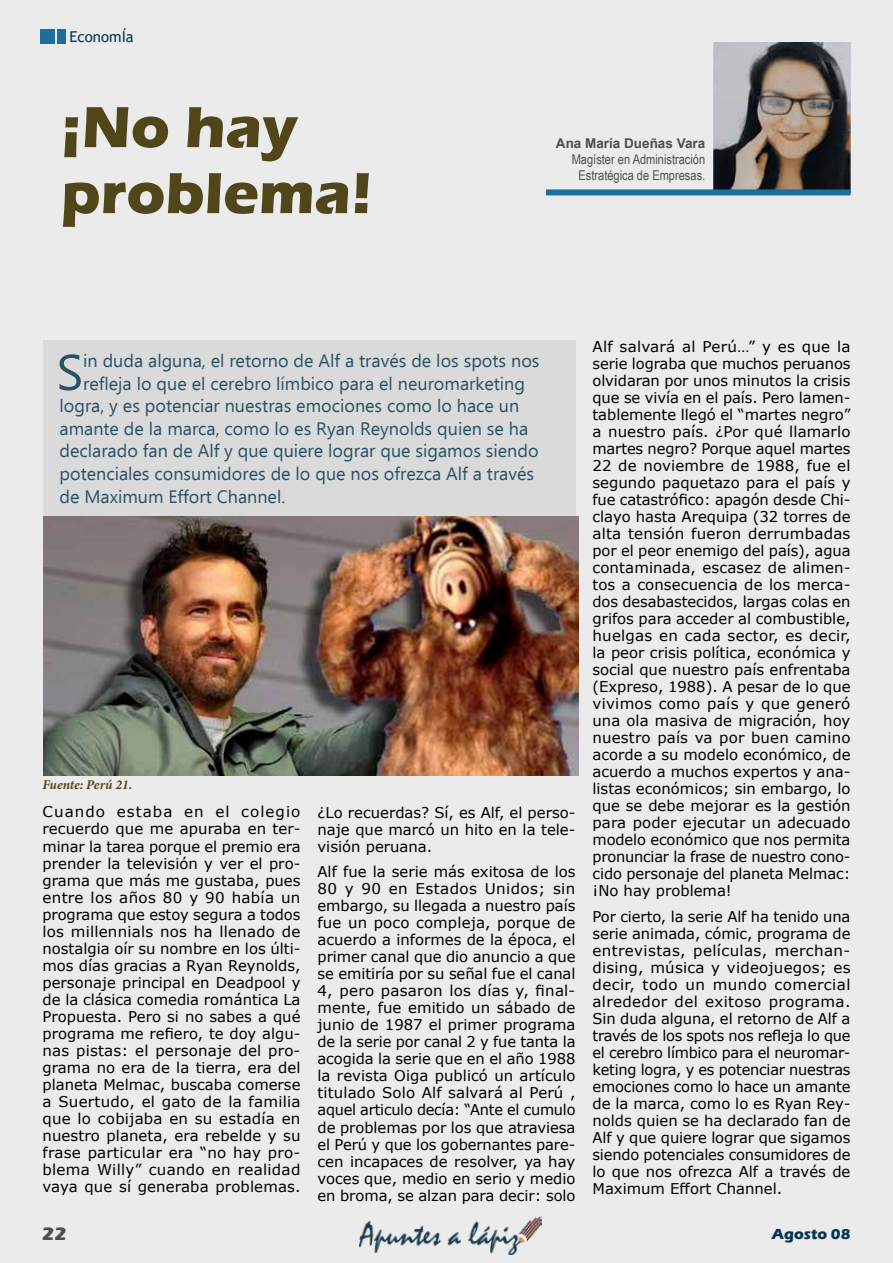
<style>
.page{position:relative;width:893px;height:1263px;background:#ebebeb}
.page>*{position:absolute;margin:0;border:0;box-sizing:border-box;transform-origin:0 0}
.t1{font:700 60px/66px "Eras ITC";color:#514619}
.t2{font:50.1px "Ebrima";color:#06354e}
.t3{font:700 18.75px "Eras ITC";color:#4e4e4e}
.t4{font:18px "Ebrima";color:#06354e}
.t5{font:700 15px "Eras ITC";color:#06354e}
.t6{font:15px "Trebuchet MS";color:#06354e}
.t7{font:14.85px/17.1px "Verdana";color:#000;text-align:justify}
.t8{font:13.5px/16.2px "Arial Narrow";color:#4e4e4e;text-align:center}
.t9{font:700 13.5px "Arial";color:#4e4e4e}
.t10{font:italic 700 13.5px "Minion Pro";color:#514619}
</style>
<div class="page">
<img style="left:359px;top:1216px;width:182px;height:38px">
<img style="left:713px;top:43px;width:137px;height:146px">
<div style="left:43px;top:340px;width:532px;height:177px;background:#d7d7d7"></div>
<div style="left:40px;top:29px;width:15px;height:15px;background:#1c6e9f"></div>
<div style="left:57px;top:29px;width:9px;height:15px;background:#1c6e9f"></div>
<div style="left:546px;top:189px;width:304px;height:6px;background:#1c6e9f"></div>
<img style="left:43px;top:517px;width:535px;height:258px">
<p class="t6" style="left:69px;top:27px;width:66px">EconomÍa</p>
<h1 class="t1" style="left:61px;top:94px;width:313px">¡No hay problema!</h1>
<p class="t9" style="left:556px;top:134px;width:151px">Ana María Dueñas Vara</p>
<p class="t8" style="left:572px;top:151px;width:135px">Magíster en Administración<br>Estratégica de Empresas.</p>
<h2 class="t2" style="left:57px;top:335px;width:28px">S</h2>
<p class="t4" style="left:83px;top:348px;width:458px">in duda alguna, el retorno de Alf a través de los spots nos</p>
<p class="t4" style="left:83px;top:370px;width:443px">refleja lo que el cerebro límbico para el neuromarketing</p>
<p class="t4" style="left:60px;top:393px;width:461px">logra, y es potenciar nuestras emociones como lo hace un</p>
<p class="t4" style="left:60px;top:415px;width:470px">amante de la marca, como lo es Ryan Reynolds quien se ha</p>
<p class="t4" style="left:60px;top:438px;width:481px">declarado fan de Alf y que quiere lograr que sigamos siendo</p>
<p class="t4" style="left:60px;top:460px;width:476px">potenciales consumidores de lo que nos ofrezca Alf a través</p>
<p class="t4" style="left:60px;top:483px;width:227px">de Maximum Effort Channel.</p>
<p class="t10" style="left:42px;top:775px;width:91px">Fuente: Perú 21.</p>
<p class="t7" style="left:43px;top:803px;width:260px">Cuando estaba en el colegio recuerdo que me apuraba en ter&shy;minar la tarea porque el premio era prender la televisión y ver el pro&shy;grama que más me gustaba, pues entre los años 80 y 90 había un programa que estoy segura a todos los millennials nos ha llenado de nostalgia oír su nombre en los últi&shy;mos días gracias a Ryan Reynolds, personaje principal en Deadpool y de la clásica comedia romántica La Propuesta. Pero si no sabes a qué programa me refiero, te doy algu&shy;nas pistas: el personaje del pro&shy;grama no era de la tierra, era del planeta Melmac, buscaba comerse a Suertudo, el gato de la familia que lo cobijaba en su estadía en nuestro planeta, era rebelde y su frase particular era “no hay pro&shy;blema Willy” cuando en realidad vaya que sí generaba problemas.</p>
<p class="t7" style="left:317px;top:803px;width:259px">¿Lo recuerdas? Sí, es Alf, el perso&shy;naje que marcó un hito en la tele&shy;visión peruana.</p>
<p class="t7" style="left:317px;top:863px;width:260px">Alf fue la serie más exitosa de los 80 y 90 en Estados Unidos; sin embargo, su llegada a nuestro país fue un poco compleja, porque de acuerdo a informes de la época, el primer canal que dio anuncio a que se emitiría por su señal fue el canal 4, pero pasaron los días y, final&shy;mente, fue emitido un sábado de junio de 1987 el primer programa de la serie por canal 2 y fue tanta la acogida la serie que en el año 1988 la revista Oiga publicó un artículo titulado Solo Alf salvará al Perú , aquel articulo decía: “Ante el cumulo de problemas por los que atraviesa el Perú y que los gobernantes pare&shy;cen incapaces de resolver, ya hay voces que, medio en serio y medio en broma, se alzan para decir: solo</p>
<p class="t7" style="left:592px;top:337px;width:260px">Alf salvará al Perú…” y es que la serie lograba que muchos peruanos olvidaran por unos minutos la crisis que se vivía en el país. Pero lamen&shy;tablemente llegó el “martes negro” a nuestro país. ¿Por qué llamarlo martes negro? Porque aquel martes 22 de noviembre de 1988, fue el segundo paquetazo para el país y fue catastrófico: apagón desde Chi&shy;clayo hasta Arequipa (32 torres de alta tensión fueron derrumbadas por el peor enemigo del país), agua contaminada, escasez de alimen&shy;tos a consecuencia de los merca&shy;dos desabastecidos, largas colas en grifos para acceder al combustible, huelgas en cada sector, es decir, la peor crisis política, económica y social que nuestro país enfrentaba (Expreso, 1988). A pesar de lo que vivimos como país y que generó una ola masiva de migración, hoy nuestro país va por buen camino acorde a su modelo económico, de acuerdo a muchos expertos y ana&shy;listas económicos; sin embargo, lo que se debe mejorar es la gestión para poder ejecutar un adecuado modelo económico que nos permita pronunciar la frase de nuestro cono&shy;cido personaje del planeta Melmac: ¡No hay problema!</p>
<p class="t7" style="left:592px;top:908px;width:260px">Por cierto, la serie Alf ha tenido una serie animada, cómic, programa de entrevistas, películas, merchan&shy;dising, música y videojuegos; es decir, todo un mundo comercial alrededor del exitoso programa.<br>Sin duda alguna, el retorno de Alf a través de los spots nos refleja lo que el cerebro límbico para el neuromar&shy;keting logra, y es potenciar nuestras emociones como lo hace un amante de la marca, como lo es Ryan Rey&shy;nolds quien se ha declarado fan de Alf y que quiere lograr que sigamos siendo potenciales consumidores de lo que nos ofrezca Alf a través de Maximum Effort Channel.</p>
<p class="t3" style="left:42px;top:1223px;width:26px">22</p>
<p class="t5" style="left:772px;top:1226px;width:80px">Agosto 08</p>
</div>
